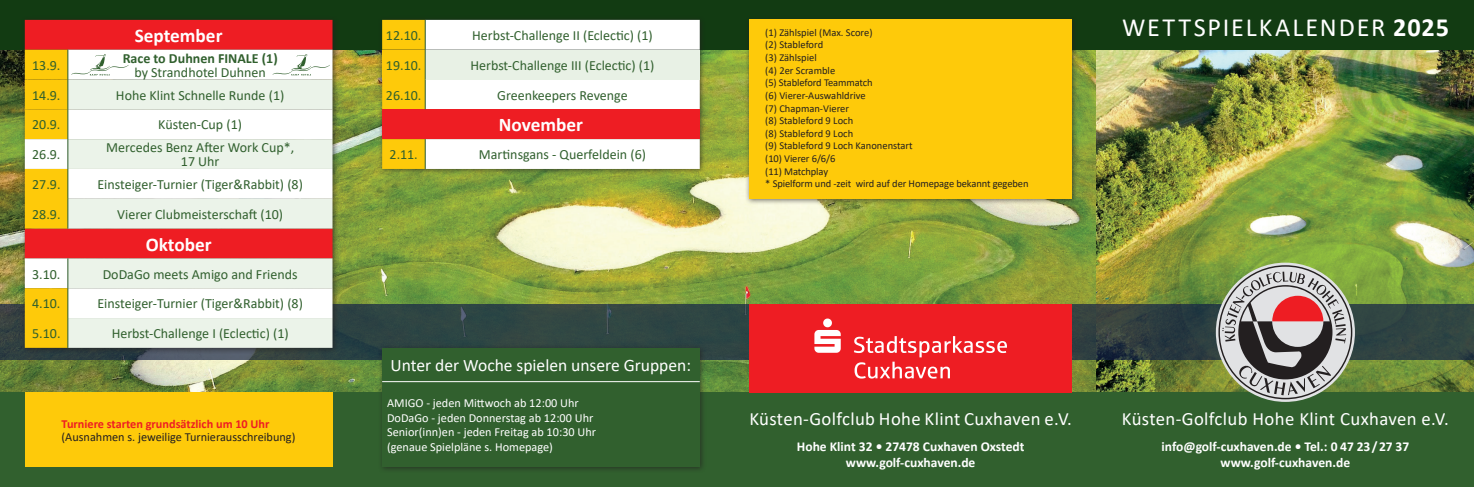
<style>
.page{position:relative;width:1474px;height:487px;background:#fff}
.page>*{position:absolute;margin:0;border:0;box-sizing:border-box;transform-origin:0 0}
.t1{font:26.25px "Calibri";letter-spacing:.075em;color:#fff}
.t2{font:700 19.25px "Calibri";color:#fff}
.t3{font:18.72px "Calibri";letter-spacing:.02em;color:#fff}
.t4{font:17.5px "Calibri";color:#fff}
.t5{font:14px/14px "Calibri";color:#31602e;text-align:center}
.t6{font:700 14px "Calibri";color:#31602e}
.t7{font:700 13.47px/16.3px "Calibri";color:#fff;text-align:center}
.t8{font:12.25px/14.7px "Calibri";color:#fff}
.t9{font:12.25px "Calibri";color:#231f20}
.t10{font:700 12.25px "Calibri";color:#ee1d23}
.t11{font:10.5px/12.6px "Calibri";letter-spacing:-.01em;color:#231f20}
.s1{font-weight:700}
</style>
<div class="page">
<img style="left:0;top:50px;width:1096px;height:342px">
<img style="left:1096px;top:50px;width:377px;height:342px">
<svg style="left:0;top:304px;width:1473px;height:55px;background:#304343"></svg>
<div style="left:0;top:0;width:1473px;height:50px;background:#123b12"></div>
<div style="left:0;top:392px;width:1473px;height:94px;background:#31602e"></div>
<div style="left:25px;top:392px;width:307px;height:74px;background:#feca0a"></div>
<div style="left:378px;top:343px;width:328px;height:130px;background:#231f20;opacity:.65"></div>
<div style="left:382px;top:347px;width:317px;height:34px;background:#31602e"></div>
<div style="left:382px;top:381px;width:317px;height:85px;background:#31602e"></div>
<hr style="left:699px;top:381px;width:1px;height:85px;background:#31602e">
<hr style="left:382px;top:381px;width:317px;height:1px;background:#fff">
<div style="left:378px;top:15px;width:328px;height:160px;background:#231f20;opacity:.65"></div>
<svg style="left:426px;top:20px;width:273px;height:149px"></svg>
<div style="left:425px;top:50px;width:274px;height:29px;background:#e8f1e5"></div>
<div style="left:382px;top:109px;width:317px;height:30px;background:#ee1d23"></div>
<svg style="left:382px;top:20px;width:44px;height:149px"></svg>
<svg style="left:1218px;top:265px;width:134px;height:134px;background:#9c9588"></svg>
<div style="left:21px;top:15px;width:318px;height:339px;background:#231f20;opacity:.65"></div>
<div style="left:25px;top:20px;width:307px;height:30px;background:#ee1d23"></div>
<svg style="left:129px;top:50px;width:203px;height:29px"></svg>
<svg style="left:129px;top:79px;width:203px;height:268px;fill:#ebf3e9"></svg>
<div style="left:745px;top:15px;width:333px;height:190px;background:#231f20;opacity:.65"></div>
<div style="left:749px;top:20px;width:322px;height:179px;background:#feca0a"></div>
<div style="left:749px;top:304px;width:322px;height:88px;background:#ee1d23"></div>
<svg style="left:814px;top:318px;width:193px;height:60px"></svg>
<svg style="left:25px;top:50px;width:104px;height:297px"></svg>
<svg style="left:272px;top:54px;width:58px;height:21px"></svg>
<p class="t5" style="left:32px;top:58px;width:30px">13.9.</p>
<h2 class="t2" style="left:135px;top:22px;width:89px">September</h2>
<p class="t6" style="left:123px;top:48px;width:157px">Race to Duhnen FINALE (1)</p>
<p class="t5" style="left:134px;top:65px;width:133px">by Strandhotel Duhnen</p>
<p class="t5" style="left:32px;top:88px;width:30px">14.9.</p>
<p class="t5" style="left:116px;top:88px;width:170px">Hohe Klint Schnelle Runde (1)</p>
<p class="t5" style="left:32px;top:117px;width:30px">20.9.</p>
<p class="t5" style="left:158px;top:117px;width:85px">Küsten-Cup (1)</p>
<p class="t5" style="left:32px;top:147px;width:30px">26.9.</p>
<p class="t5" style="left:106px;top:140px;width:189px">Mercedes Benz After Work Cup*,<br>17 Uhr</p>
<p class="t5" style="left:32px;top:177px;width:30px">27.9.</p>
<p class="t5" style="left:97px;top:177px;width:207px">Einsteiger-Turnier (Tiger&amp;Rabbit) (8)</p>
<p class="t5" style="left:32px;top:207px;width:30px">28.9.</p>
<p class="t5" style="left:117px;top:207px;width:167px">Vierer Clubmeisterschaft (10)</p>
<h2 class="t2" style="left:146px;top:230px;width:67px">Oktober</h2>
<p class="t5" style="left:32px;top:266px;width:30px">3.10.</p>
<p class="t5" style="left:103px;top:266px;width:196px">DoDaGo meets Amigo and Friends</p>
<p class="t5" style="left:32px;top:296px;width:30px">4.10.</p>
<p class="t5" style="left:97px;top:296px;width:207px">Einsteiger-Turnier (Tiger&amp;Rabbit) (8)</p>
<p class="t5" style="left:32px;top:326px;width:30px">5.10.</p>
<p class="t5" style="left:112px;top:326px;width:178px">Herbst-Challenge I (Eclectic) (1)</p>
<p class="t10" style="left:62px;top:414px;width:209px">Turniere starten grundsätzlich um 10 Uhr</p>
<p class="t9" style="left:62px;top:428px;width:235px">(Ausnahmen s. jeweilige Turnierausschreibung)</p>
<p class="t5" style="left:386px;top:28px;width:37px">12.10.</p>
<p class="t5" style="left:472px;top:28px;width:182px">Herbst-Challenge II (Eclectic) (1)</p>
<p class="t5" style="left:386px;top:58px;width:37px">19.10.</p>
<p class="t5" style="left:470px;top:58px;width:185px">Herbst-Challenge III (Eclectic) (1)</p>
<p class="t5" style="left:386px;top:88px;width:37px">26.10.</p>
<p class="t5" style="left:497px;top:88px;width:132px">Greenkeepers Revenge</p>
<h2 class="t2" style="left:499px;top:111px;width:86px">November</h2>
<p class="t5" style="left:389px;top:147px;width:30px">2.11.</p>
<p class="t5" style="left:479px;top:147px;width:169px">Martinsgans - Querfeldein (6)</p>
<p class="t11" style="left:765px;top:26px;width:265px">(1) Zählspiel (Max. Score)<br>(2) Stableford<br>(3) Zählspiel<br>(4) 2er Scramble<br>(5) Stableford Teammatch<br>(6) Vierer-Auswahldrive<br>(7) Chapman-Vierer<br>(8) Stableford 9 Loch<br>(8) Stableford 9 Loch<br>(9) Stableford 9 Loch Kanonenstart<br>(10) Vierer 6/6/6<br>(11) Matchplay<br>* Spielform und -zeit wird auf der Homepage bekannt gegeben</p>
<h1 class="t1" style="left:1122px;top:9px;width:328px">WETTSPIELKALENDER <span class="s1">2025</span></h1>
<p class="t4" style="left:390px;top:353px;width:302px">Unter der Woche spielen unsere Gruppen:</p>
<p class="t8" style="left:387px;top:394px;width:210px">AMIGO - jeden Mittwoch ab 12:00 Uhr DoDaGo - jeden Donnerstag ab 12:00 Uhr Senior(inn)en - jeden Freitag ab 10:30 Uhr (genaue Spielpläne s. Homepage)</p>
<h3 class="t3" style="left:749px;top:405px;width:324px">Küsten‐Golfclub Hohe Klint Cuxhaven e.V.</h3>
<h3 class="t3" style="left:1121px;top:405px;width:328px">Küsten‐Golfclub Hohe Klint Cuxhaven e.V.</h3>
<p class="t7" style="left:797px;top:437px;width:229px">Hohe Klint 32 • 27478 Cuxhaven Oxstedt www.golf-cuxhaven.de</p>
<p class="t7" style="left:1161px;top:437px;width:249px">info@golf-cuxhaven.de • Tel.: 0 47 23/27 37 www.golf-cuxhaven.de</p>
</div>
